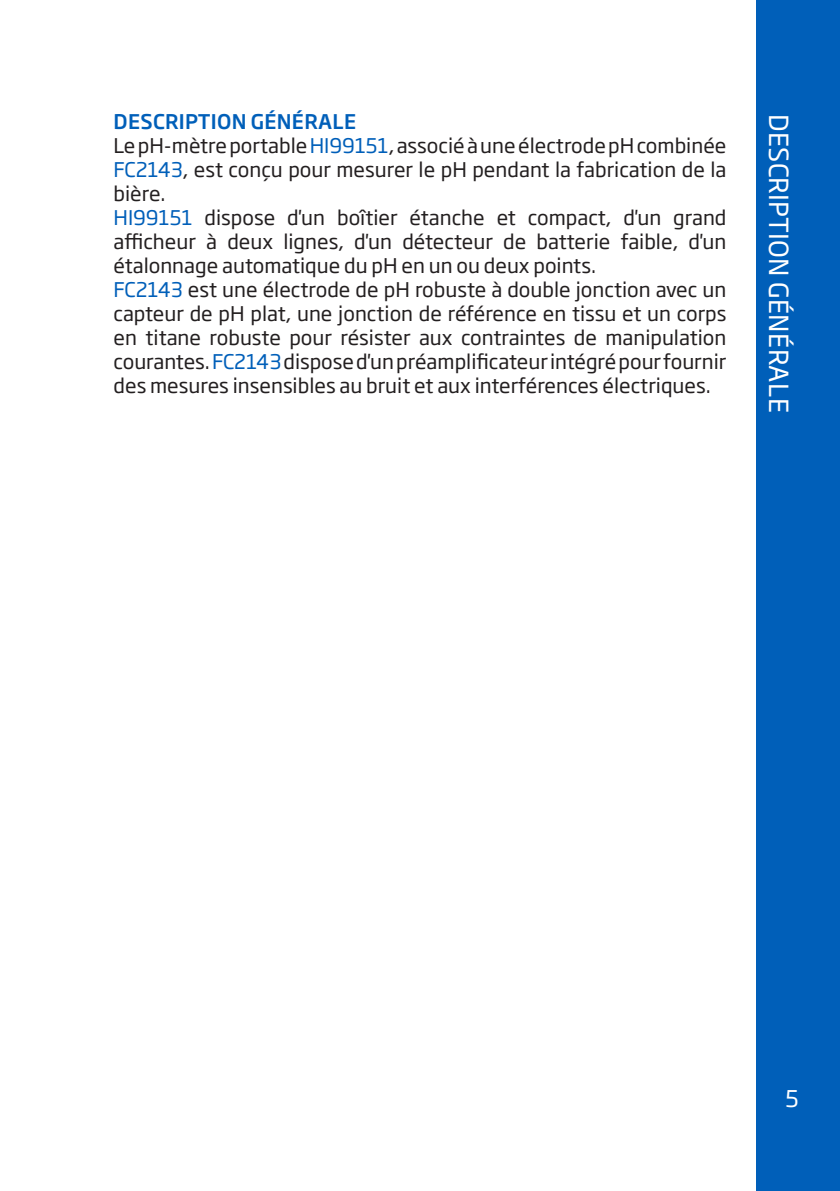
<style>
.page{position:relative;width:840px;height:1191px;background:#fff}
.page>*{position:absolute;margin:0;border:0;box-sizing:border-box;transform-origin:0 0}
.t1{font:26px "Soho Gothic Pro";letter-spacing:.015em;color:#fff}
.t2{font:22.8px "Soho Gothic Pro";color:#fff}
.Général{font:20px/24px "Soho Gothic Pro";color:#231f20;text-align:justify}
.t3{font:500 20px "Soho Gothic Pro";letter-spacing:.015em;color:#005fb9}
.s1{color:#005fb9}
</style>
<div class="page">
<div style="left:755px;top:0;width:84px;height:1191px;background:#005fb9"></div>
<p class="t3" style="left:114px;top:106px;width:244px">DESCRIPTION GÉNÉRALE</p>
<p class="Général" style="left:113px;top:133px;width:614px">Le pH-mètre portable <span class="s1">HI99151</span>, associé à une électrode pH combinée <span class="s1">FC2143</span>, est conçu pour mesurer le pH pendant la fabrication de la bière.</p>
<p class="Général" style="left:113px;top:205px;width:614px"><span class="s1">HI99151</span> dispose d'un boîtier étanche et compact, d'un grand afficheur à deux lignes, d'un détecteur de batterie faible, d'un étalonnage automatique du pH en un ou deux points.</p>
<p class="Général" style="left:113px;top:277px;width:614px"><span class="s1">FC2143</span> est une électrode de pH robuste à double jonction avec un capteur de pH plat, une jonction de référence en tissu et un corps en titane robuste pour résister aux contraintes de manipulation courantes. <span class="s1">FC2143</span> dispose d'un préamplificateur intégré pour fournir des mesures insensibles au bruit et aux interférences électriques.</p>
<p class="t1" style="left:798px;top:114px;width:300px;rotate:90deg">DESCRIPTION GÉNÉRALE</p>
<p class="t2" style="left:785px;top:1080px;width:15px">5</p>
</div>
